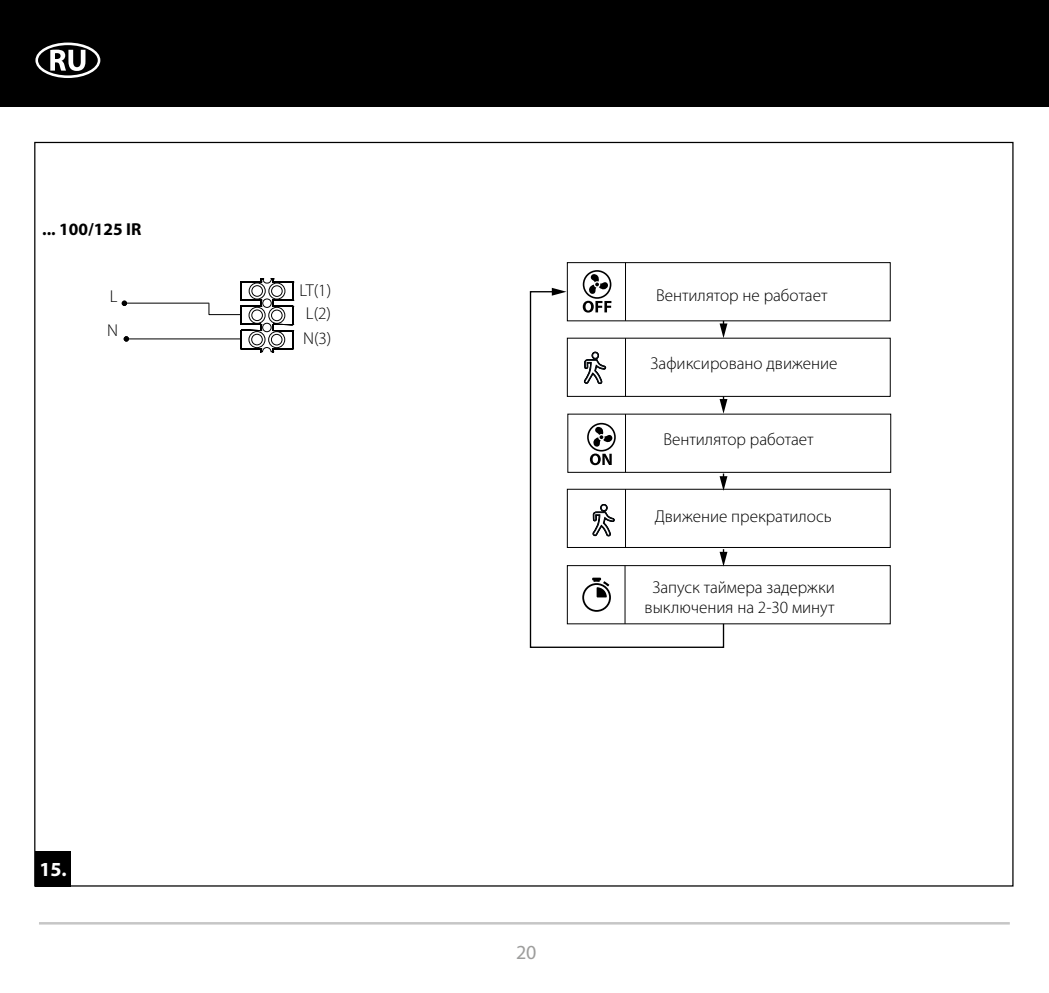
<style>
.page{position:relative;width:1049px;height:993px;background:#fff}
.page>*{position:absolute;margin:0;border:0;box-sizing:border-box;transform-origin:0 0}
.t1{font:700 20px "Myriad Pro";color:#fff}
.t2{font:20px "Myriad Pro";color:#9d9d9c}
.t3{font:300 17.25px/23.8px "Myriad Pro";color:#000}
.t4{font:700 17.25px "Myriad Pro";color:#000}
</style>
<div class="page">
<div style="left:0;top:0;width:1049px;height:106px;background:#000"></div>
<svg style="left:35px;top:43px;width:65px;height:35px"></svg>
<hr style="left:39px;top:921px;width:971px;height:3px;background:#c6c6c6">
<div style="left:567px;top:262px;width:323px;height:59px;border:1px solid #000"></div>
<div style="left:567px;top:489px;width:323px;height:58px;border:1px solid #000"></div>
<svg style="left:725px;top:321px;width:2px;height:17px"></svg>
<svg style="left:725px;top:396px;width:2px;height:12px"></svg>
<svg style="left:529px;top:290px;width:196px;height:358px"></svg>
<svg style="left:552px;top:288px;width:14px;height:7px"></svg>
<svg style="left:583px;top:270px;width:28px;height:42px"></svg>
<svg style="left:587px;top:422px;width:29px;height:43px"></svg>
<hr style="left:625px;top:262px;width:1px;height:59px;background:#000">
<hr style="left:625px;top:338px;width:1px;height:58px;background:#000">
<hr style="left:625px;top:414px;width:1px;height:58px;background:#000">
<hr style="left:625px;top:489px;width:1px;height:58px;background:#000">
<svg style="left:584px;top:351px;width:22px;height:33px"></svg>
<svg style="left:592px;top:503px;width:22px;height:33px"></svg>
<div style="left:567px;top:565px;width:323px;height:59px;border:1px solid #000"></div>
<hr style="left:624px;top:565px;width:1px;height:58px;background:#000">
<svg style="left:582px;top:577px;width:29px;height:34px"></svg>
<svg style="left:719px;top:549px;width:8px;height:17px"></svg>
<svg style="left:719px;top:473px;width:8px;height:17px"></svg>
<hr style="left:128px;top:338px;width:113px;height:1px;background:#000">
<hr style="left:126px;top:302px;width:83px;height:1px;background:#000">
<svg style="left:208px;top:278px;width:86px;height:74px"></svg>
<svg style="left:122px;top:300px;width:5px;height:6px"></svg>
<svg style="left:124px;top:336px;width:5px;height:5px"></svg>
<div style="left:35px;top:850px;width:36px;height:36px;background:#000"></div>
<p class="t4" style="left:42px;top:217px;width:101px">... 100/125 IR</p>
<p class="t3" style="left:107px;top:280px;width:12px;line-height:34px">L<br>N</p>
<p class="t3" style="left:299px;top:279px;width:34px;text-align:justify">LT(1)<br>L(2)<br>N(3)</p>
<p class="t1" style="left:39px;top:856px;width:29px">15.</p>
<p class="t3" style="left:656px;top:283px;width:173px">Вентилятор не работает</p>
<p class="t3" style="left:651px;top:352px;width:188px">Зафиксировано движение</p>
<p class="t3" style="left:663px;top:427px;width:152px">Вентилятор работает</p>
<p class="t3" style="left:655px;top:504px;width:179px">Движение прекратилось</p>
<p class="t3" style="left:645px;top:576px;width:192px;line-height:20.8px;text-align:center">Запуск таймера задержки выключения на 2-30 минут</p>
<p class="t2" style="left:516px;top:939px;width:22px">20</p>
</div>
